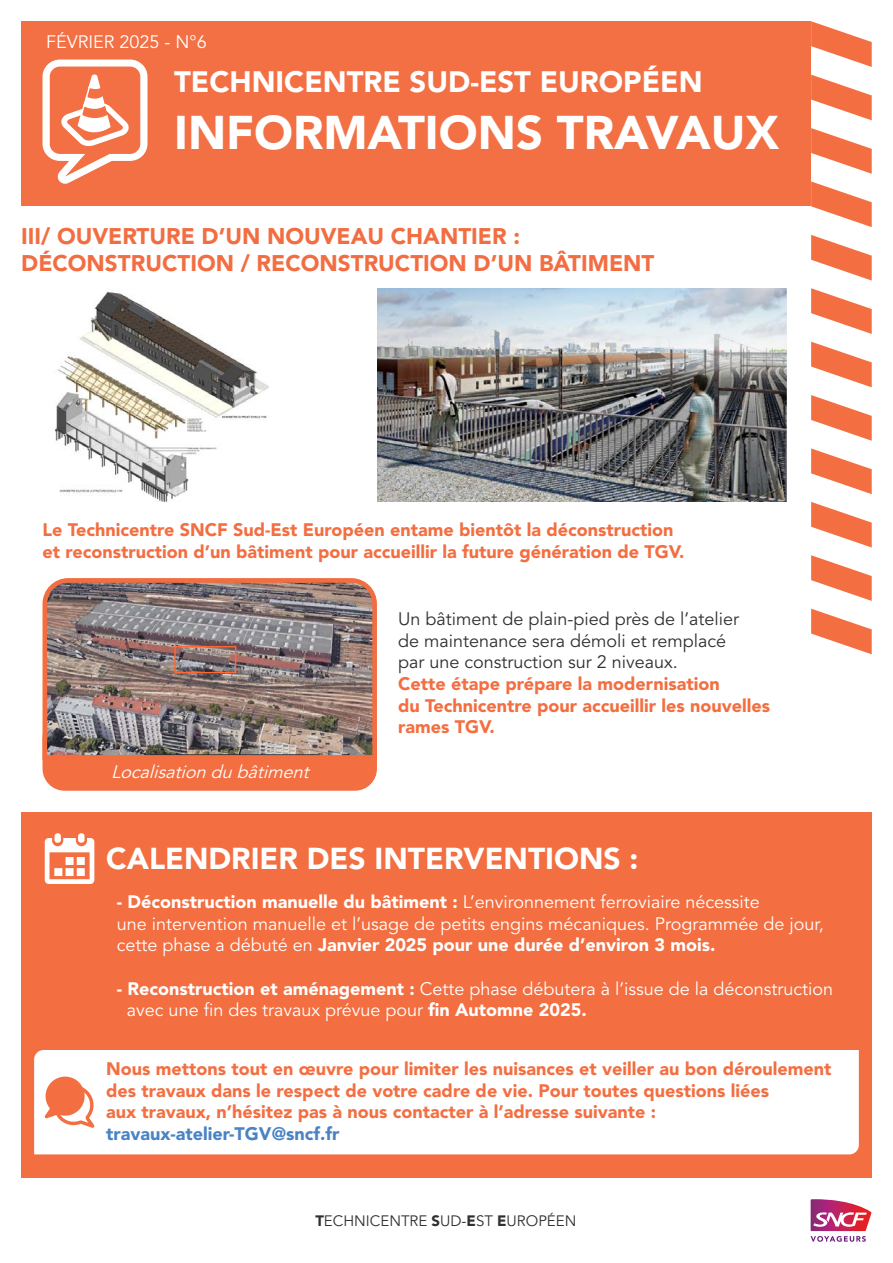
<style>
.page{position:relative;width:893px;height:1263px;background:#fff}
.page>*{position:absolute;margin:0;border:0;box-sizing:border-box;transform-origin:0 0}
.t1{font:900 46.8px "Avenir LT Std";color:#fff}
.t2{font:900 30px "Avenir LT Std";color:#fff}
.t3{font:900 29.25px "Avenir LT Std";color:#fff}
.t4{font:900 22.5px "Avenir LT Std";color:#f26e42}
.t5{font:18px "Avenir LT Std";color:#fff}
.t6{font:900 18px/21.6px "Avenir LT Std";color:#f36e40}
.t7{font:900 18px "Avenir LT Std";color:#f36f42}
.t8{font:18px "Avenir LT Std";color:#32302e}
.t9{font:900 18px "Avenir LT Std";color:#fff}
.t10{font:900 18px "Avenir LT Std";color:#4983c4}
.t11{font:italic 18px "Avenir LT Std";color:#fff}
.t12{font:15px "Avenir LT Std";color:#32302e}
.s1{font-weight:900}
.s2{font-weight:400}
</style>
<div class="page">
<div style="left:21px;top:21px;width:790px;height:185px;background:#f36f44"></div>
<svg style="left:811px;top:21px;width:61px;height:46px"></svg>
<svg style="left:811px;top:75px;width:61px;height:45px"></svg>
<svg style="left:811px;top:128px;width:61px;height:46px"></svg>
<svg style="left:811px;top:181px;width:61px;height:46px"></svg>
<svg style="left:811px;top:235px;width:61px;height:46px"></svg>
<svg style="left:811px;top:288px;width:61px;height:46px"></svg>
<svg style="left:811px;top:609px;width:61px;height:45px"></svg>
<svg style="left:811px;top:555px;width:61px;height:46px"></svg>
<svg style="left:811px;top:502px;width:61px;height:45px"></svg>
<svg style="left:811px;top:448px;width:61px;height:46px"></svg>
<svg style="left:811px;top:395px;width:61px;height:46px"></svg>
<svg style="left:811px;top:342px;width:61px;height:45px"></svg>
<svg style="left:43px;top:60px;width:104px;height:124px"></svg>
<svg style="left:811px;top:1199px;width:60px;height:43px"></svg>
<div style="left:21px;top:812px;width:851px;height:366px;background:#f36e40"></div>
<div style="left:34px;top:1050px;width:825px;height:105px;background:#fff"></div>
<svg style="left:45px;top:1076px;width:50px;height:52px"></svg>
<svg style="left:45px;top:833px;width:49px;height:51px"></svg>
<img style="left:377px;top:289px;width:410px;height:212px">
<img style="left:55px;top:291px;width:213px;height:210px">
<div style="left:43px;top:716px;width:334px;height:75px;background:#f36f42;border-radius:22px"></div>
<img style="left:42px;top:578px;width:335px;height:184px">
<p class="t5" style="left:46px;top:31px;width:162px">FÉVRIER 2025 - N°6</p>
<h3 class="t3" style="left:174px;top:64px;width:530px">TECHNICENTRE SUD-EST EUROPÉEN</h3>
<h1 class="t1" style="left:174px;top:104px;width:607px">INFORMATIONS TRAVAUX</h1>
<p class="t4" style="left:21px;top:223px;width:500px">III/ OUVERTURE D’UN NOUVEAU CHANTIER :</p>
<p class="t4" style="left:21px;top:250px;width:635px">DÉCONSTRUCTION / RECONSTRUCTION D’UN BÂTIMENT</p>
<p class="t6" style="left:43px;top:519px;width:632px">Le Technicentre SNCF Sud-Est Européen entame bientôt la déconstruction</p>
<p class="t6" style="left:43px;top:541px;width:643px">et reconstruction d’un bâtiment pour accueillir la future génération de TGV.</p>
<p class="t11" style="left:111px;top:761px;width:205px">Localisationdubâtiment</p>
<p class="t8" style="left:398px;top:609px;width:342px">Un bâtiment de plain-pied près de l’atelier</p>
<p class="t8" style="left:398px;top:630px;width:330px">de maintenance sera démoli et remplacé</p>
<p class="t8" style="left:398px;top:652px;width:281px">par une construction sur 2 niveaux.</p>
<p class="t6" style="left:398px;top:673px;width:323px">Cette étape prépare la modernisation</p>
<p class="t6" style="left:398px;top:694px;width:374px">du Technicentre pour accueillir les nouvelles rames TGV.</p>
<p class="t2" style="left:106px;top:840px;width:534px">CALENDRIER DES INTERVENTIONS :</p>
<p class="t5" style="left:117px;top:892px;width:644px"><span class="s1">- Déconstruction manuelle du bâtiment :</span> L’environnement ferroviaire nécessite</p>
<p class="t5" style="left:117px;top:913px;width:708px">une intervention manuelle et l’usage de petits engins mécaniques. Programmée de jour,</p>
<p class="t9" style="left:117px;top:934px;width:600px"><span class="s2">cette phase a débuté en</span> Janvier 2025 pour une durée d’environ 3 mois.</p>
<p class="t5" style="left:117px;top:978px;width:718px"><span class="s1">- Reconstruction et aménagement :</span> Cette phase débutera à l’issue de la déconstruction</p>
<p class="t5" style="left:127px;top:1000px;width:461px">avec une fin des travaux prévue pour <span class="s1">fin Automne 2025.</span></p>
<p class="t7" style="left:106px;top:1058px;width:727px">Nous mettons tout en œuvre pour limiter les nuisances et veiller au bon déroulement</p>
<p class="t7" style="left:106px;top:1079px;width:664px">des travaux dans le respect de votre cadre de vie. Pour toutes questions liées</p>
<p class="t7" style="left:106px;top:1101px;width:551px">aux travaux, n’hésitez pas à nous contacter à l’adresse suivante :</p>
<p class="t10" style="left:106px;top:1123px;width:235px">travaux-atelier-TGV@sncf.fr</p>
<p class="t12" style="left:315px;top:1212px;width:263px"><span class="s1">T</span>ECHNICENTRE <span class="s1">S</span>UD-<span class="s1">E</span>ST <span class="s1">E</span>UROPÉEN</p>
</div>
